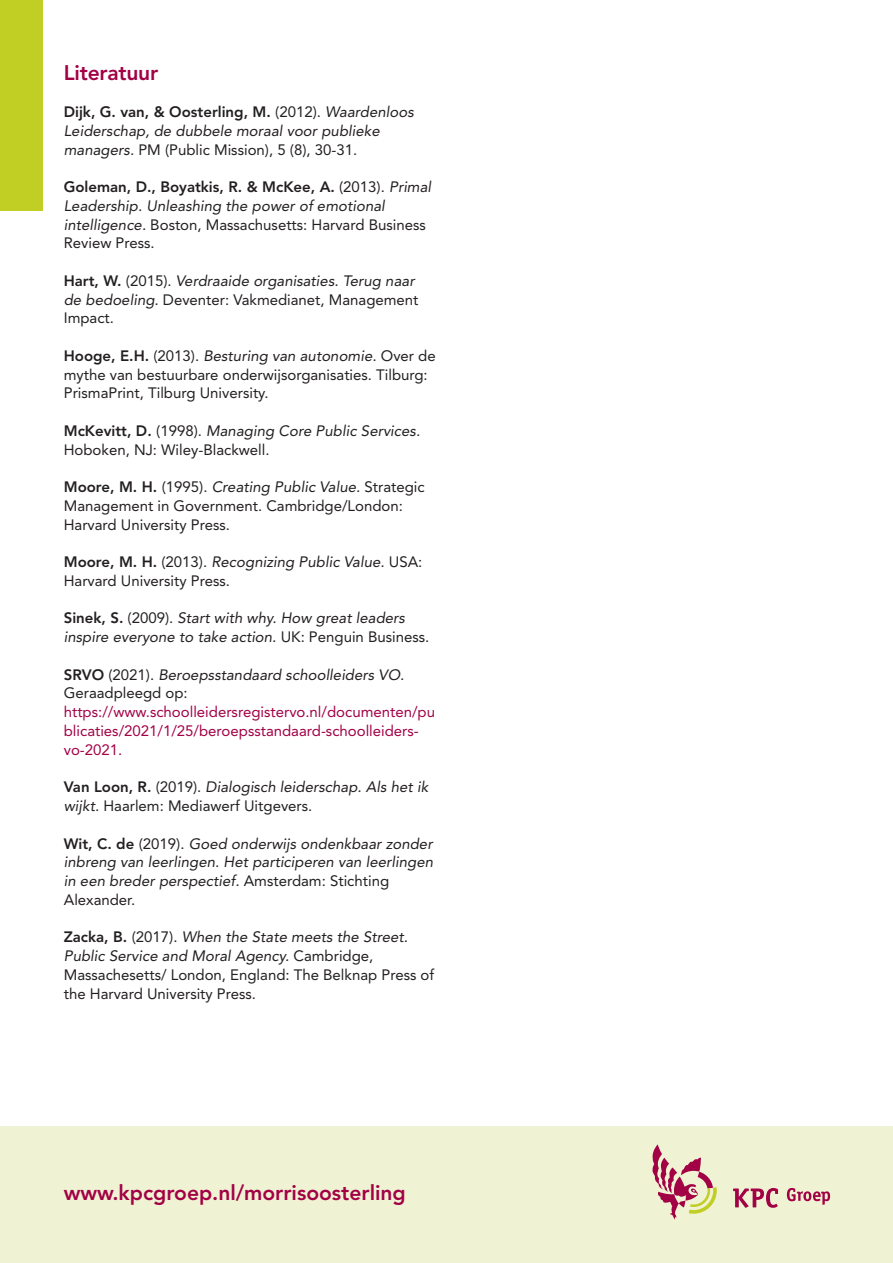
<style>
.page{position:relative;width:893px;height:1263px;background:#fff}
.page>*{position:absolute;margin:0;border:0;box-sizing:border-box;transform-origin:0 0}
.t1{font:800 21px "Avenir";color:#a30146}
.t2{font:15px/18.8px "Avenir";color:#231f20}
.t3{font:15px/18.8px "Avenir";color:#a30146}
.s1{font-weight:800}
</style>
<div class="page">
<div style="left:0;top:1127px;width:893px;height:136px;background:#f0f3d3"></div>
<svg style="left:652px;top:1144px;width:65px;height:75px"></svg>
<svg style="left:787px;top:1188px;width:44px;height:17px"></svg>
<svg style="left:733px;top:1188px;width:45px;height:20px"></svg>
<div style="left:0;top:0;width:43px;height:210px;background:#c1ce23"></div>
<h1 class="t1" style="left:64px;top:64px;width:96px">Literatuur</h1>
<p class="t2" style="left:64px;top:104px;width:354px"><span class="s1">Dijk, G. van, &amp; Oosterling, M.</span> (2012). Waardenloos<br>Leiderschap, de dubbele moraal voor publieke managers. PM (Public Mission), 5 (8), 30-31.</p>
<p class="t2" style="left:64px;top:179px;width:371px"><span class="s1">Goleman, D., Boyatkis, R. &amp; McKee, A.</span> (2013). Primal Leadership. Unleashing the power of emotional intelligence. Boston, Massachusetts: Harvard Business Review Press.</p>
<p class="t2" style="left:64px;top:273px;width:356px"><span class="s1">Hart, W.</span> (2015). Verdraaide organisaties. Terug naar de bedoeling. Deventer: Vakmedianet, Management<br>Impact.</p>
<p class="t2" style="left:64px;top:348px;width:373px"><span class="s1">Hooge, E.H.</span> (2013). Besturing van autonomie. Over de mythe van bestuurbare onderwijsorganisaties. Tilburg:<br>PrismaPrint, Tilburg University.</p>
<p class="t2" style="left:64px;top:423px;width:360px"><span class="s1">McKevitt, D.</span> (1998). Managing Core Public Services.<br>Hoboken, NJ: Wiley-Blackwell.</p>
<p class="t2" style="left:64px;top:479px;width:362px"><span class="s1">Moore, M. H.</span> (1995). Creating Public Value. Strategic<br>Management in Government. Cambridge/London:<br>Harvard University Press.</p>
<p class="t2" style="left:64px;top:554px;width:360px"><span class="s1">Moore, M. H.</span> (2013). Recognizing Public Value. USA:<br>Harvard University Press.</p>
<p class="t2" style="left:64px;top:610px;width:367px"><span class="s1">Sinek, S.</span> (2009). Start with why. How great leaders inspire everyone to take action. UK: Penguin Business.</p>
<p class="t2" style="left:64px;top:666px;width:344px"><span class="s1">SRVO</span> (2021). Beroepsstandaard schoolleiders VO.<br>Geraadpleegd op:</p>
<p class="t3" style="left:64px;top:704px;width:373px">https://www.schoolleidersregistervo.nl/documenten/pu blicaties/2021/1/25/beroepsstandaard-schoolleiders&shy;vo-2021.</p>
<p class="t2" style="left:64px;top:779px;width:366px"><span class="s1">Van Loon, R.</span> (2019). Dialogisch leiderschap. Als het ik wijkt. Haarlem: Mediawerf Uitgevers.</p>
<p class="t2" style="left:64px;top:835px;width:373px"><span class="s1">Wit, C. de</span> (2019). Goed onderwijs ondenkbaar zonder inbreng van leerlingen. Het participeren van leerlingen in een breder perspectief. Amsterdam: Stichting Alexander.</p>
<p class="t2" style="left:64px;top:929px;width:372px"><span class="s1">Zacka, B.</span> (2017). When the State meets the Street.<br>Public Service and Moral Agency. Cambridge, Massachesetts/ London, England: The Belknap Press of the Harvard University Press.</p>
<h1 class="t1" style="left:64px;top:1184px;width:344px">www.kpcgroep.nl/morrisoosterling</h1>
</div>
